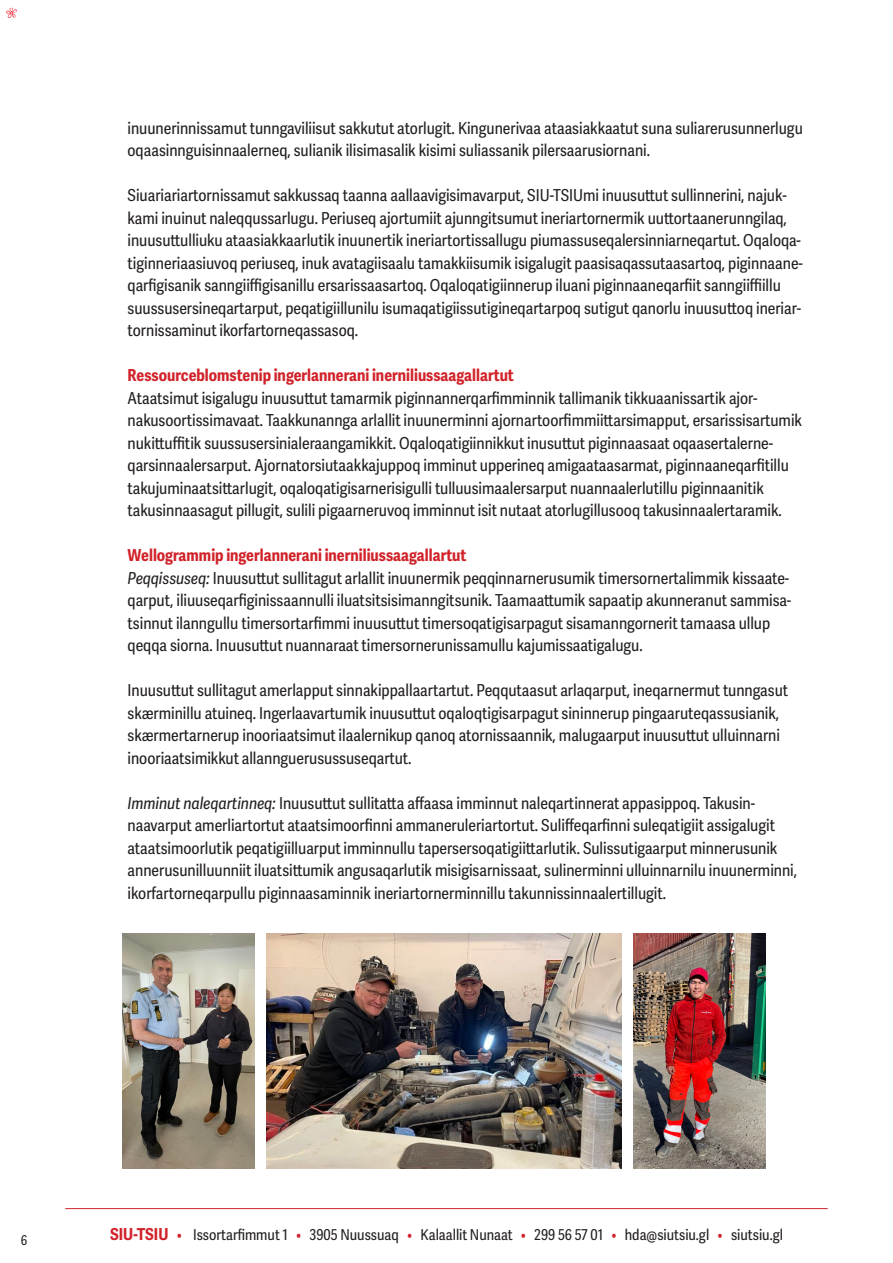
<style>
.page{position:relative;width:893px;height:1263px;background:#fff}
.page>*{position:absolute;margin:0;border:0;box-sizing:border-box;transform-origin:0 0}
.t1{font:16.5px/22.5px "Adelle Sans Cnd";color:#231f20}
.t2{font:700 16.5px "Adelle Sans Cnd";color:#d1232a}
.t3{font:15px "Adelle Sans Cnd";color:#231f20}
.t4{font:13.5px "Adelle Sans Cnd";color:#231f20}
.s1{font-style:italic}
.s2{font-weight:700;font-size:16.5px;color:#d1232a}
.s3{color:#d1232a}
</style>
<div class="page">
<svg style="left:6px;top:7px;width:11px;height:11px"></svg>
<hr style="left:65px;top:1208px;width:763px;height:1px;background:#d1232a">
<img style="left:123px;top:933px;width:132px;height:235px">
<img style="left:267px;top:933px;width:354px;height:235px">
<img style="left:633px;top:933px;width:132px;height:235px">
<p class="t1" style="left:128px;top:117px;width:677px">inuunerinnissamut tunngaviliisut sakkutut atorlugit. Kingunerivaa ataasiakkaatut suna suliarerusunnerlugu oqaasinnguisinnaalerneq, sulianik ilisimasalik kisimi suliassanik pilersaarusiornani.</p>
<p class="t1" style="left:128px;top:185px;width:677px">Siuariariartornissamut sakkussaq taanna aallaavigisimavarput, SIU-TSIUmi inuusuttut sullinnerini, najuk&shy;kami inuinut naleqqussarlugu. Periuseq ajortumiit ajunngitsumut ineriartornermik uuttortaanerunngilaq, inuusuttulliuku ataasiakkaarlutik inuunertik ineriartortissallugu piumassuseqalersinniarneqartut. Oqaloqa&shy;tiginneriaasiuvoq periuseq, inuk avatagiisaalu tamakkiisumik isigalugit paasisaqassutaasartoq, piginnaane&shy;qarfigisanik sanngiiffigisanillu ersarissaasartoq. Oqaloqatigiinnerup iluani piginnaaneqarfiit sanngiiffiillu suussusersineqartarput, peqatigiillunilu isumaqatigiissutigineqartarpoq sutigut qanorlu inuusuttoq ineriar&shy;tornissaminut ikorfartorneqassasoq.</p>
<p class="t2" style="left:128px;top:365px;width:388px">Ressourceblomstenip ingerlannerani inerniliussaagallartut</p>
<p class="t1" style="left:128px;top:387px;width:676px">Ataatsimut isigalugu inuusuttut tamarmik piginnannerqarfimminnik tallimanik tikkuaanissartik ajor&shy;nakusoortissimavaat. Taakkunannga arlallit inuunerminni ajornartoorfimmiittarsimapput, ersarissisartumik nukittuffitik suussusersinialeraangamikkit. Oqaloqatigiinnikkut inusuttut piginnaasaat oqaasertalerne&shy;qarsinnaalersarput. Ajornatorsiutaakkajuppoq imminut upperineq amigaataasarmat, piginnaaneqarfitillu takujuminaatsittarlugit, oqaloqatigisarnerisigulli tulluusimaalersarput nuannaalerlutillu piginnaanitik takusinnaasagut pillugit, sulili pigaarneruvoq imminnut isit nutaat atorlugillusooq takusinnaalertaramik.</p>
<p class="t2" style="left:128px;top:545px;width:340px">Wellogrammip ingerlannerani inerniliussaagallartut</p>
<p class="t1" style="left:128px;top:567px;width:665px"><span class="s1">Peqqissuseq:</span> Inuusuttut sullitagut arlallit inuunermik peqqinnarnerusumik timersornertalimmik kissaate&shy;qarput, iliuuseqarfiginissaannulli iluatsitsisimanngitsunik. Taamaattumik sapaatip akunneranut sammisa&shy;tsinnut ilanngullu timersortarfimmi inuusuttut timersoqatigisarpagut sisamanngornerit tamaasa ullup qeqqa siorna. Inuusuttut nuannaraat timersornerunissamullu kajumissaatigalugu.</p>
<p class="t1" style="left:128px;top:680px;width:662px">Inuusuttut sullitagut amerlapput sinnakippallaartartut. Peqqutaasut arlaqarput, ineqarnermut tunngasut skærminillu atuineq. Ingerlaavartumik inuusuttut oqaloqtigisarpagut sininnerup pingaaruteqassusianik, skærmertarnerup inooriaatsimut ilaalernikup qanoq atornissaannik, malugaarput inuusuttut ulluinnarni inooriaatsimikkut allannguerusussuseqartut.</p>
<p class="t1" style="left:128px;top:792px;width:671px"><span class="s1">Imminut naleqartinneq:</span> Inuusuttut sullitatta affaasa imminnut naleqartinnerat appasippoq. Takusin&shy;naavarput amerliartortut ataatsimoorfinni ammaneruleriartortut. Suliffeqarfinni suleqatigiit assigalugit ataatsimoorlutik peqatigiilluarput imminnullu tapersersoqatigiittarlutik. Sulissutigaarput minnerusunik annerusunilluunniit iluatsittumik angusaqarlutik misigisarnissaat, sulinerminni ulluinnarnilu inuunerminni, ikorfartorneqarpullu piginnaasaminnik ineriartornerminnillu takunnissinnaalertillugit.</p>
<p class="t4" style="left:21px;top:1232px;width:8px">6</p>
<p class="t3" style="left:110px;top:1226px;width:674px"><span class="s2">SIU-TSIU</span> <span class="s3">•</span> Issortarfimmut 1 <span class="s3">•</span> 3905 Nuussuaq <span class="s3">•</span> Kalaallit Nunaat <span class="s3">•</span> 299 56 57 01 <span class="s3">•</span> hda@siutsiu.gl <span class="s3">•</span> siutsiu.gl</p>
</div>
